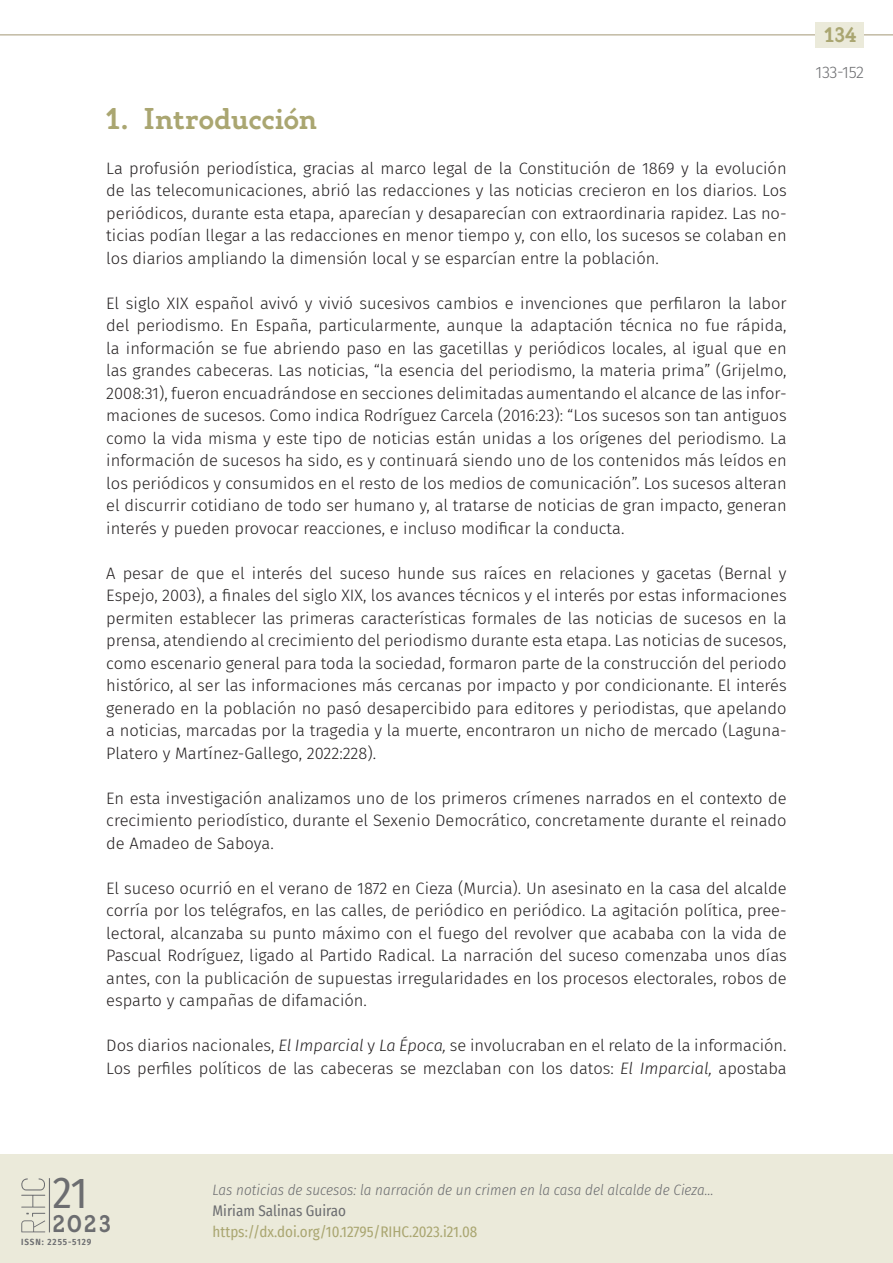
<style>
.page{position:relative;width:893px;height:1263px;background:#fff}
.page>*{position:absolute;margin:0;border:0;box-sizing:border-box;transform-origin:0 0}
.t1{font:43.2px "Fira Sans Condensed";color:#6c6d70}
._40_enunc_1{font:600 30px "Gambero";color:#aaa671}
.t2{font:600 24px "Gambero";color:#6c6d70}
.t3{font:600 21px "Gambero";color:#aaa671}
._00_bsc{font:300 16.5px/22.5px "Fira Sans";color:#231f20;text-align:justify}
._00_bsc_tras{font:300 16.5px/22.5px "Fira Sans";color:#231f20;text-align:justify}
.t4{font:300 16.5px "Fira Sans";letter-spacing:-.025em;color:#6c6d70}
.t5{font:italic 300 15px "Fira Sans Condensed";color:#6c6d70}
.t6{font:15px "Fira Sans Condensed";color:#aaa671}
.t7{font:15px "Fira Sans Condensed";color:#6c6d70}
.t8{font:600 9px "Fira Sans Condensed";letter-spacing:.1em;color:#6c6d70}
.s1{font-style:italic}
</style>
<div class="page">
<hr style="left:0;top:34px;width:893px;height:1px;background:#aea385">
<div style="left:816px;top:22px;width:48px;height:26px;background:#ebeada"></div>
<div style="left:0;top:1154px;width:893px;height:109px;background:#ebeada"></div>
<hr style="left:49px;top:1178px;width:1px;height:54px;background:#6c6d70">
<svg style="left:21px;top:1178px;width:24px;height:29px"></svg>
<svg style="left:21px;top:1213px;width:24px;height:19px"></svg>
<p class="_40_enunc_1" style="left:106px;top:100px;width:212px">1. Introducción</p>
<p class="_00_bsc_tras" style="left:106px;top:157px;width:682px">La profusión periodística, gracias al marco legal de la Constitución de 1869 y la evolución de las telecomunicaciones, abrió las redacciones y las noticias crecieron en los diarios. Los periódicos, durante esta etapa, aparecían y desaparecían con extraordinaria rapidez. Las no&shy;ticias podían llegar a las redacciones en menor tiempo y, con ello, los sucesos se colaban en los diarios ampliando la dimensión local y se esparcían entre la población.</p>
<p class="_00_bsc" style="left:106px;top:292px;width:682px">El siglo XIX español avivó y vivió sucesivos cambios e invenciones que perfilaron la labor del periodismo. En España, particularmente, aunque la adaptación técnica no fue rápida, la información se fue abriendo paso en las gacetillas y periódicos locales, al igual que en las grandes cabeceras. Las noticias, “la esencia del periodismo, la materia prima” (Grijelmo, 2008:31), fueron encuadrándose en secciones delimitadas aumentando el alcance de las infor&shy;maciones de sucesos. Como indica Rodríguez Carcela (2016:23): “Los sucesos son tan antiguos como la vida misma y este tipo de noticias están unidas a los orígenes del periodismo. La información de sucesos ha sido, es y continuará siendo uno de los contenidos más leídos en los periódicos y consumidos en el resto de los medios de comunicación”. Los sucesos alteran el discurrir cotidiano de todo ser humano y, al tratarse de noticias de gran impacto, generan interés y pueden provocar reacciones, e incluso modificar la conducta.</p>
<p class="_00_bsc" style="left:106px;top:562px;width:682px">A pesar de que el interés del suceso hunde sus raíces en relaciones y gacetas (Bernal y Espejo, 2003), a finales del siglo XIX, los avances técnicos y el interés por estas informaciones permiten establecer las primeras características formales de las noticias de sucesos en la prensa, atendiendo al crecimiento del periodismo durante esta etapa. Las noticias de sucesos, como escenario general para toda la sociedad, formaron parte de la construcción del periodo histórico, al ser las informaciones más cercanas por impacto y por condicionante. El interés generado en la población no pasó desapercibido para editores y periodistas, que apelando a noticias, marcadas por la tragedia y la muerte, encontraron un nicho de mercado (Laguna-Platero y Martínez-Gallego, 2022:228).</p>
<p class="_00_bsc" style="left:106px;top:787px;width:682px">En esta investigación analizamos uno de los primeros crímenes narrados en el contexto de crecimiento periodístico, durante el Sexenio Democrático, concretamente durante el reinado de Amadeo de Saboya.</p>
<p class="_00_bsc" style="left:106px;top:877px;width:682px">El suceso ocurrió en el verano de 1872 en Cieza (Murcia). Un asesinato en la casa del alcalde corría por los telégrafos, en las calles, de periódico en periódico. La agitación política, pree&shy;lectoral, alcanzaba su punto máximo con el fuego del revolver que acababa con la vida de Pascual Rodríguez, ligado al Partido Radical. La narración del suceso comenzaba unos días antes, con la publicación de supuestas irregularidades en los procesos electorales, robos de esparto y campañas de difamación.</p>
<p class="_00_bsc" style="left:106px;top:1034px;width:682px">Dos diarios nacionales, <span class="s1">El Imparcial</span> y <span class="s1">La Época,</span> se involucraban en el relato de la información.<br>Los perfiles políticos de las cabeceras se mezclaban con los datos: <span class="s1">El Imparcial,</span> apostaba</p>
<p class="t3" style="left:825px;top:22px;width:34px">134</p>
<p class="t4" style="left:816px;top:60px;width:50px">133-152</p>
<h1 class="t1" style="left:53px;top:1160px;width:36px">21</h1>
<h3 class="t2" style="left:53px;top:1209px;width:60px">2023</h3>
<p class="t8" style="left:21px;top:1234px;width:71px">ISSN: 2255-5129</p>
<p class="t5" style="left:213px;top:1179px;width:503px">Las noticias de sucesos: la narración de un crimen en la casa del alcalde de Cieza…</p>
<p class="t7" style="left:213px;top:1199px;width:135px">Miriam Salinas Guirao</p>
<p class="t6" style="left:213px;top:1220px;width:266px">https://dx.doi.org/10.12795/RIHC.2023.i21.08</p>
</div>
